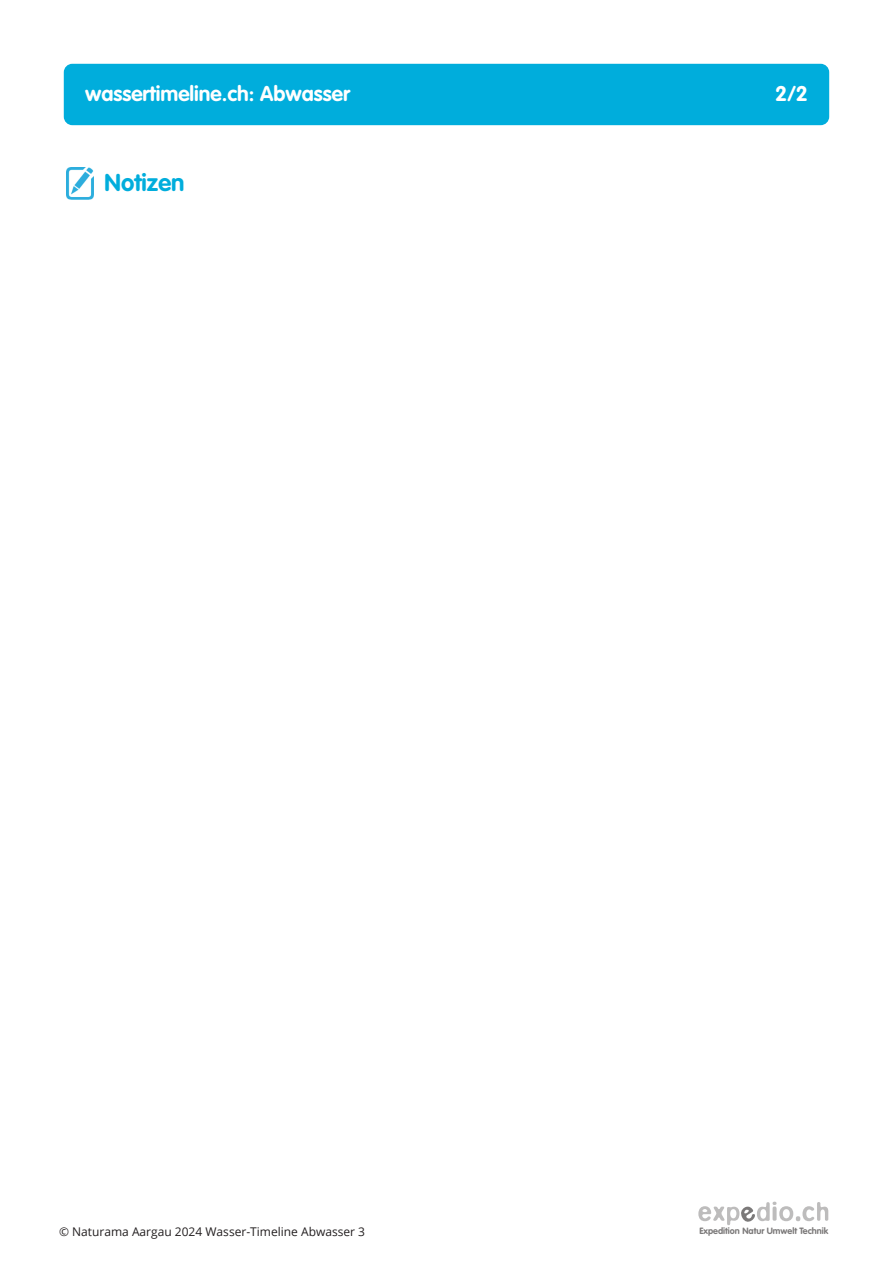
<style>
.page{position:relative;width:893px;height:1263px;background:#fff}
.page>*{position:absolute;margin:0;border:0;box-sizing:border-box;transform-origin:0 0}
.t1{font:700 24px "VAG Rounded Std";color:#00addc}
.t2{font:700 21px "VAG Rounded Std";color:#fff}
.t3{font:12px "Open Sans";color:#231f20}
.t4{font:700 9px "VAG Rounded Std";color:#7b7979}
</style>
<div class="page">
<div style="left:64px;top:64px;width:765px;height:61px;background:#00addc;border-radius:9px"></div>
<svg style="left:698px;top:1202px;width:130px;height:23px"></svg>
<img style="left:66px;top:168px;width:27px;height:32px">
<p class="t2" style="left:85px;top:85px;width:266px">wassertimeline.ch: Abwasser</p>
<p class="t2" style="left:775px;top:85px;width:34px">2/2</p>
<p class="t1" style="left:105px;top:173px;width:81px">Notizen</p>
<p class="t3" style="left:59px;top:1226px;width:308px">© Naturama Aargau 2024 Wasser-Timeline Abwasser 3</p>
<p class="t4" style="left:699px;top:1227px;width:130px">Expedition Natur Umwelt Technik</p>
</div>
